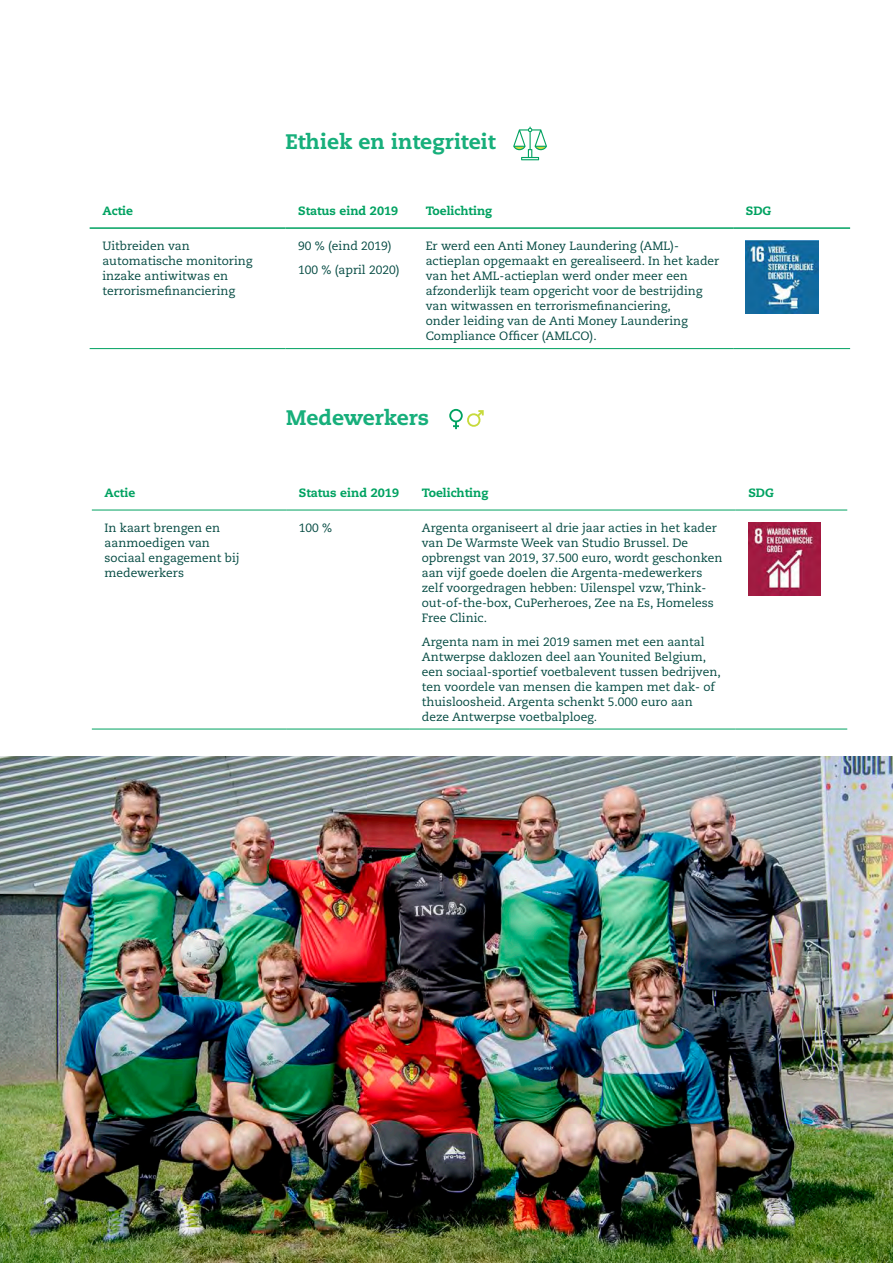
<style>
.page{position:relative;width:893px;height:1263px;background:#fff}
.page>*{position:absolute;margin:0;border:0;box-sizing:border-box;transform-origin:0 0}
.arg18_Int2{font:800 21px "Caecilia LT Std";color:#17af7b}
.arg18-s1{font:12px/15px "Caecilia LT Std";color:#044a42}
.arg18-date1{font:800 12px "Caecilia LT Std";color:#00a261}
</style>
<div class="page">
<svg style="left:449px;top:409px;width:35px;height:20px"></svg>
<hr style="left:92px;top:510px;width:194px;height:1px;background:#00a261">
<hr style="left:286px;top:510px;width:123px;height:1px;background:#00a261">
<hr style="left:409px;top:510px;width:327px;height:1px;background:#00a261">
<hr style="left:736px;top:510px;width:111px;height:1px;background:#00a261">
<hr style="left:92px;top:729px;width:194px;height:1px;background:#00a261">
<hr style="left:286px;top:729px;width:123px;height:1px;background:#00a261">
<hr style="left:409px;top:729px;width:327px;height:1px;background:#00a261">
<hr style="left:736px;top:729px;width:111px;height:1px;background:#00a261">
<img style="left:748px;top:523px;width:73px;height:72px">
<img style="left:0;top:757px;width:893px;height:506px">
<hr style="left:90px;top:348px;width:195px;height:1px;background:#00a261">
<hr style="left:285px;top:348px;width:128px;height:1px;background:#00a261">
<hr style="left:413px;top:348px;width:320px;height:1px;background:#00a261">
<hr style="left:733px;top:348px;width:117px;height:1px;background:#00a261">
<hr style="left:90px;top:227px;width:195px;height:2px;background:#00a261">
<hr style="left:285px;top:227px;width:128px;height:2px;background:#00a261">
<hr style="left:413px;top:227px;width:320px;height:2px;background:#00a261">
<hr style="left:733px;top:227px;width:117px;height:2px;background:#00a261">
<img style="left:746px;top:241px;width:72px;height:72px">
<svg style="left:513px;top:127px;width:34px;height:33px"></svg>
<p class="arg18_Int2" style="left:285px;top:129px;width:212px">Ethiek en integriteit</p>
<p class="arg18-date1" style="left:102px;top:204px;width:32px">Actie</p>
<p class="arg18-date1" style="left:298px;top:204px;width:102px">Status eind 2019</p>
<p class="arg18-date1" style="left:426px;top:204px;width:68px">Toelichting</p>
<p class="arg18-date1" style="left:746px;top:204px;width:27px">SDG</p>
<p class="arg18-s1" style="left:102px;top:239px;width:152px">Uitbreiden van automatische monitoring inzake antiwitwas en terrorismefinanciering</p>
<p class="arg18-s1" style="left:298px;top:239px;width:95px">90 % (eind 2019)</p>
<p class="arg18-s1" style="left:426px;top:239px;width:295px">Er werd een Anti Money Laundering (AML)- actieplan opgemaakt en gerealiseerd. In het kader van het AML-actieplan werd onder meer een afzonderlijk team opgericht voor de bestrijding van witwassen en terrorismefinanciering,<br>onder leiding van de Anti Money Laundering Compliance Officer (AMLCO).</p>
<p class="arg18-s1" style="left:298px;top:262px;width:103px">100 % (april 2020)</p>
<p class="arg18_Int2" style="left:286px;top:405px;width:145px">Medewerkers</p>
<p class="arg18-date1" style="left:105px;top:486px;width:32px">Actie</p>
<p class="arg18-date1" style="left:299px;top:486px;width:102px">Status eind 2019</p>
<p class="arg18-date1" style="left:422px;top:486px;width:68px">Toelichting</p>
<p class="arg18-date1" style="left:748px;top:486px;width:27px">SDG</p>
<p class="arg18-s1" style="left:105px;top:521px;width:136px">In kaart brengen en aanmoedigen van sociaal engagement bij medewerkers</p>
<p class="arg18-s1" style="left:299px;top:521px;width:35px">100 %</p>
<p class="arg18-s1" style="left:422px;top:521px;width:302px">Argenta organiseert al drie jaar acties in het kader van De Warmste Week van Studio Brussel. De opbrengst van 2019, 37.500 euro, wordt geschonken aan vijf goede doelen die Argenta-medewerkers zelf voorgedragen hebben: Uilenspel vzw, Think&shy;out-of-the-box, CuPerheroes, Zee na Es, Homeless Free Clinic.</p>
<p class="arg18-s1" style="left:422px;top:634px;width:300px">Argenta nam in mei 2019 samen met een aantal Antwerpse daklozen deel aan Younited Belgium, een sociaal-sportief voetbalevent tussen bedrijven, ten voordele van mensen die kampen met dak- of thuisloosheid. Argenta schenkt 5.000 euro aan deze Antwerpse voetbalploeg.</p>
</div>
